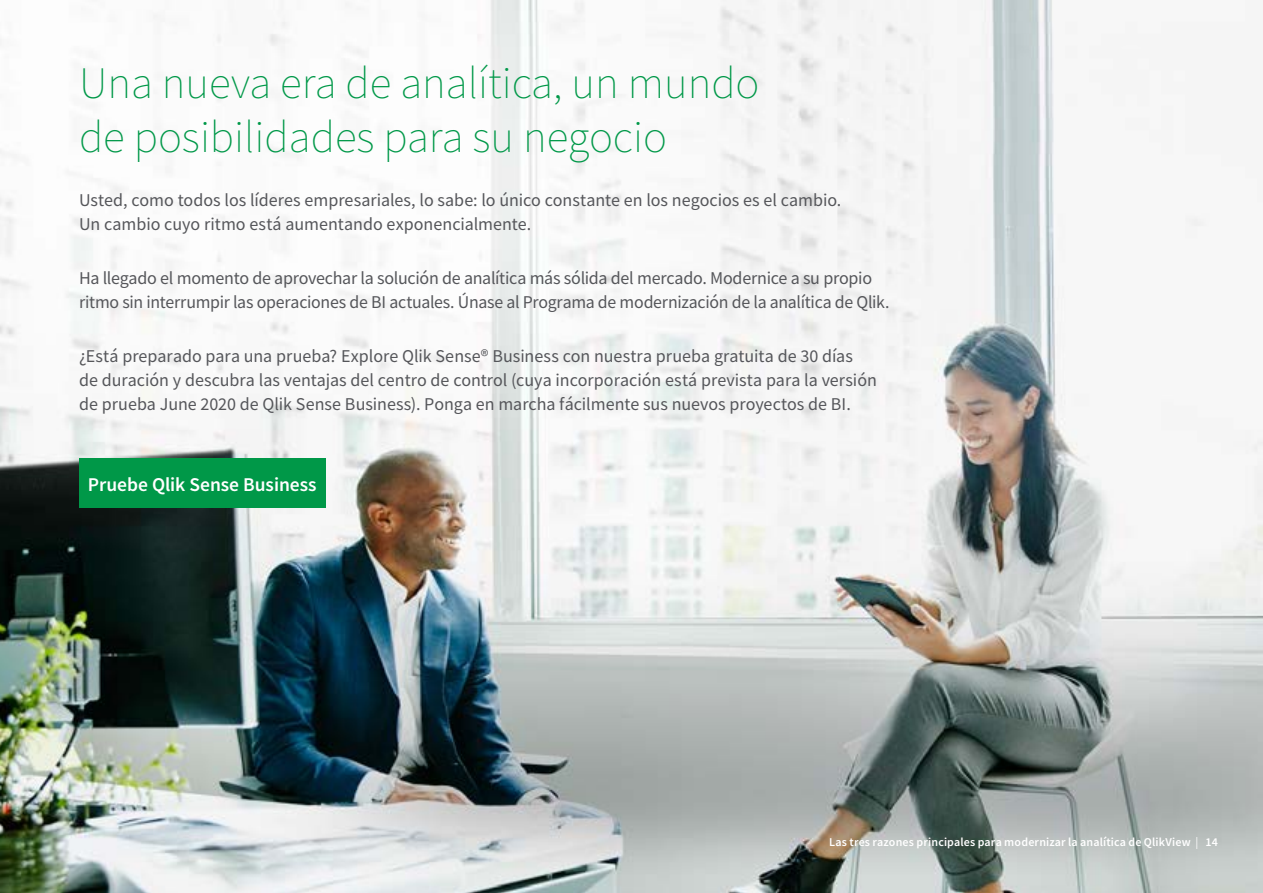
<style>
.page{position:relative;width:1263px;height:893px;background:#fff}
.page>*{position:absolute;margin:0;border:0;box-sizing:border-box;transform-origin:0 0}
.t1{font:200 45px/54px "Source Sans Pro";color:#009848}
.t2{font:600 19.5px "Source Sans Pro";color:#fff}
.t3{font:18px/24px "Source Sans Pro";letter-spacing:-.005em;color:#55565a}
.t4{font:600 12px "Source Sans Pro";letter-spacing:.015em;color:#fff}
.s1{font-weight:400}
</style>
<div class="page">
<img style="left:0;top:0;width:1263px;height:893px">
<div style="left:79px;top:458px;width:247px;height:50px;background:#009848"></div>
<h1 class="t1" style="left:79px;top:57px;width:682px">Una nueva era de analítica, un mundo de posibilidades para su negocio</h1>
<p class="t3" style="left:79px;top:188px;width:764px">Usted, como todos los líderes empresariales, lo sabe: lo único constante en los negocios es el cambio.<br>Un cambio cuyo ritmo está aumentando exponencialmente.</p>
<p class="t3" style="left:79px;top:266px;width:812px">Ha llegado el momento de aprovechar la solución de analítica más sólida del mercado. Modernice a su propio ritmo sin interrumpir las operaciones de BI actuales. Únase al Programa de modernización de la analítica de Qlik.</p>
<p class="t3" style="left:79px;top:344px;width:799px">¿Está preparado para una prueba? Explore Qlik Sense® Business con nuestra prueba gratuita de 30 días<br>de duración y descubra las ventajas del centro de control (cuya incorporación está prevista para la versión de prueba June 2020 de Qlik Sense Business). Ponga en marcha fácilmente sus nuevos proyectos de BI.</p>
<p class="t2" style="left:88px;top:471px;width:230px">Pruebe Qlik Sense Business</p>
<p class="t4" style="left:829px;top:834px;width:390px">Las tres razones principales para modernizar la analítica de QlikView <span class="s1">|</span> 14</p>
</div>
